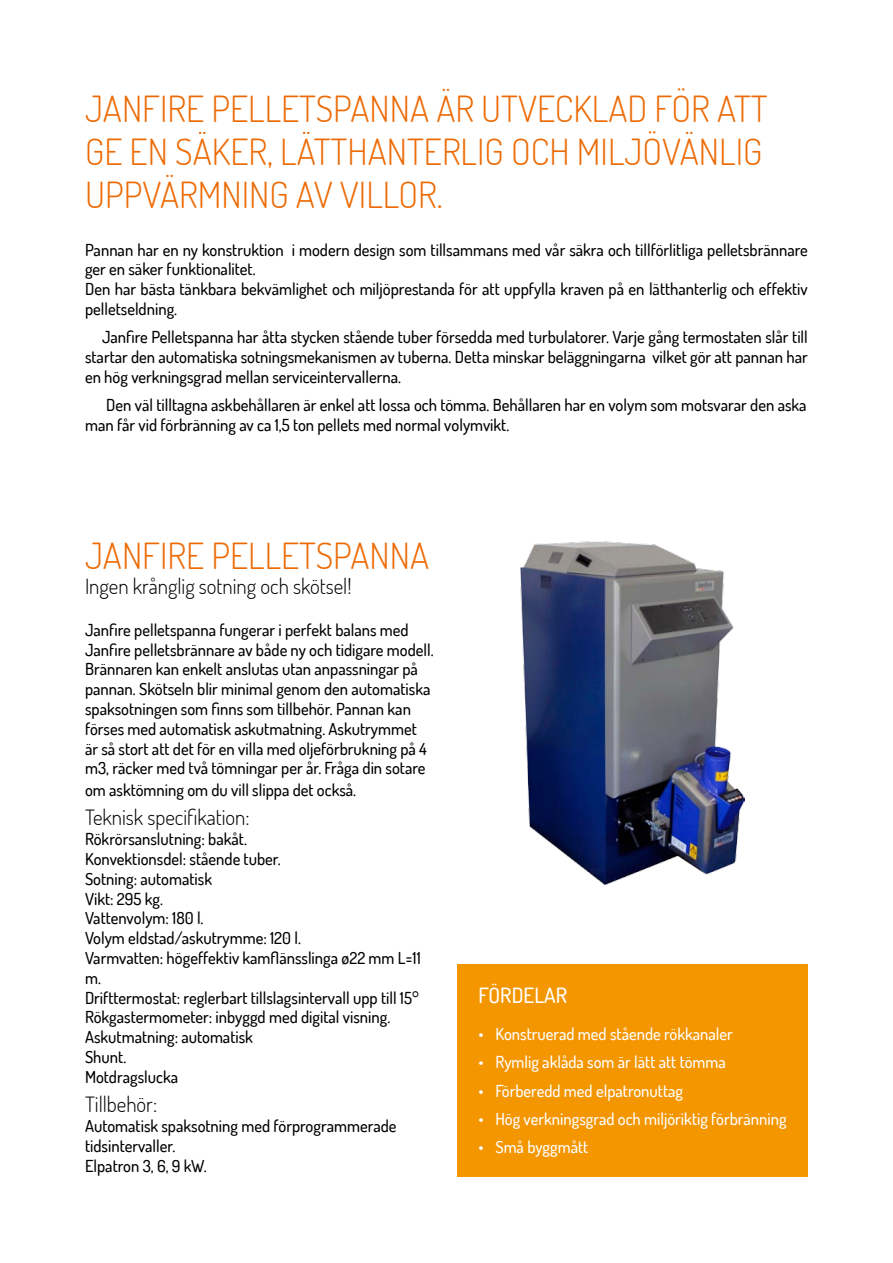
<style>
.page{position:relative;width:893px;height:1263px;background:#fff}
.page>*{position:absolute;margin:0;border:0;box-sizing:border-box;transform-origin:0 0}
.t1{font:300 36px/43.2px "Dosis";color:#ed6b06}
.t2{font:300 21px "Dosis";color:#000}
.t3{font:500 21px "Dosis";color:#fff}
.t4{font:500 16.5px/19.8px "Dosis";color:#000}
.t5{font:500 16.5px "Dosis";color:#fff}
</style>
<div class="page">
<img style="left:520px;top:542px;width:225px;height:342px">
<div style="left:457px;top:965px;width:351px;height:212px;background:#f49600"></div>
<h1 class="t1" style="left:85px;top:86px;width:684px">JANFIRE PELLETSPANNA ÄR UTVECKLAD FÖR ATT<br>GE EN SÄKER, LÄTTHANTERLIG OCH MILJÖVÄNLIG<br>UPPVÄRMNING AV VILLOR.</h1>
<p class="t4" style="left:85px;top:239px;width:724px">Pannan har en ny konstruktion i modern design som tillsammans med vår säkra och tillförlitliga pelletsbrännare ger en säker funktionalitet.<br>Den har bästa tänkbara bekvämlighet och miljöprestanda för att uppfylla kraven på en lätthanterlig och effektiv pelletseldning.</p>
<p class="t4" style="left:85px;top:327px;width:724px;text-align:justify;text-indent:17px">Janfire Pelletspanna har åtta stycken stående tuber försedda med turbulatorer. Varje gång termostaten slår till startar den automatiska sotningsmekanismen av tuberna. Detta minskar beläggningarna vilket gör att pannan har en hög verkningsgrad mellan serviceintervallerna.</p>
<p class="t4" style="left:85px;top:395px;width:723px;text-indent:21px">Den väl tilltagna askbehållaren är enkel att lossa och tömma. Behållaren har en volym som motsvarar den aska man får vid förbränning av ca 1,5 ton pellets med normal volymvikt.</p>
<h1 class="t1" style="left:85px;top:533px;width:346px">JANFIRE PELLETSPANNA</h1>
<p class="t2" style="left:85px;top:572px;width:268px">Ingen krånglig sotning och skötsel!</p>
<p class="t4" style="left:85px;top:619px;width:350px">Janfire pelletspanna fungerar i perfekt balans med Janfire pelletsbrännare av både ny och tidigare modell.<br>Brännaren kan enkelt anslutas utan anpassningar på pannan. Skötseln blir minimal genom den automatiska spaksotningen som finns som tillbehör. Pannan kan förses med automatisk askutmatning. Askutrymmet är så stort att det för en villa med oljeförbrukning på 4 m3, räcker med två tömningar per år. Fråga din sotare</p>
<p class="t4" style="left:85px;top:779px;width:273px">om asktömning om du vill slippa det också.</p>
<p class="t2" style="left:85px;top:804px;width:166px">Teknisk specifikation:</p>
<p class="t4" style="left:85px;top:829px;width:337px">Rökrörsanslutning: bakåt.<br>Konvektionsdel: stående tuber.<br>Sotning: automatisk<br>Vikt: 295 kg.<br>Vattenvolym: 180 l.<br>Volym eldstad/askutrymme: 120 l.<br>Varmvatten: högeffektiv kamflänsslinga ø22 mm L=11 m.<br>Drifttermostat: reglerbart tillslagsintervall upp till 15°<br>Rökgastermometer: inbyggd med digital visning.<br>Askutmatning: automatisk<br>Shunt.<br>Motdragslucka</p>
<p class="t2" style="left:85px;top:1091px;width:74px">Tillbehör:</p>
<p class="t4" style="left:85px;top:1116px;width:313px">Automatisk spaksotning med förprogrammerade tidsintervaller.<br>Elpatron 3, 6, 9 kW.</p>
<p class="t3" style="left:478px;top:982px;width:90px">FÖRDELAR</p>
<p class="t5" style="left:478px;top:1023px;width:256px">• Konstruerad med stående rökkanaler</p>
<p class="t5" style="left:478px;top:1051px;width:249px">• Rymlig aklåda som är lätt att tömma</p>
<p class="t5" style="left:478px;top:1080px;width:206px">• Förberedd med elpatronuttag</p>
<p class="t5" style="left:478px;top:1108px;width:310px">• Hög verkningsgrad och miljöriktig förbränning</p>
<p class="t5" style="left:478px;top:1136px;width:111px">• Små byggmått</p>
</div>
